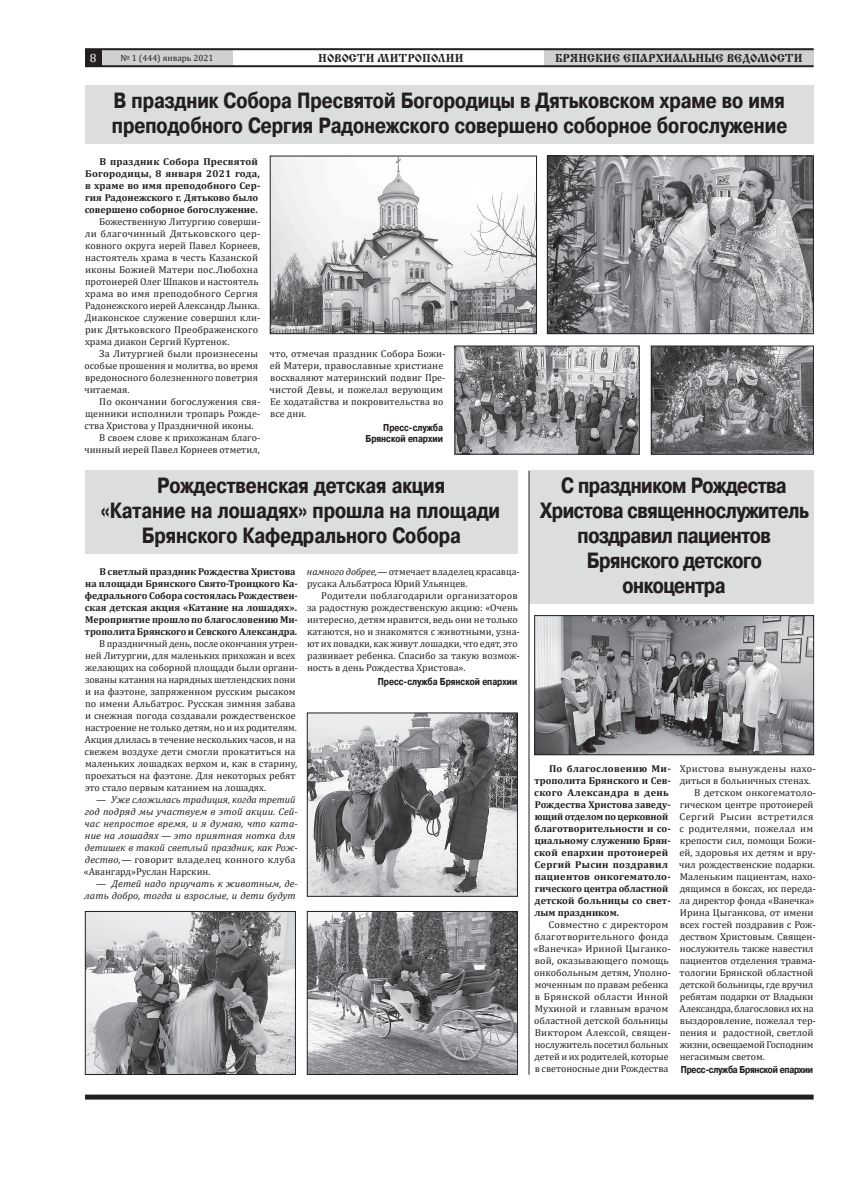
<style>
.page{position:relative;width:842px;height:1191px;background:#fff}
.page>*{position:absolute;margin:0;border:0;box-sizing:border-box;transform-origin:0 0}
.t1{font:700 22px/25px "Pragmatica Cond C";color:#231f20}
.t2{font:700 22px/25px "Pragmatica Cond C";letter-spacing:-.02em;color:#231f20;text-align:center}
.t3{font:12px "Cyrillic Old";color:#231f20}
.t4{font:12px "Cambria";color:#fff}
.t5{font:10px/12px "Cambria";color:#231f20}
.t6{font:700 10px/12px "Cambria";color:#231f20}
.t7{font:italic 10px/12px "Cambria";letter-spacing:.01em;color:#231f20}
.t8{font:700 10px/11px "Pragmatica Cond C";color:#231f20;text-align:right}
.t9{font:10px "Cambria";letter-spacing:-.02em;color:#231f20}
.t10{font:10px "Cambria";letter-spacing:.02em;color:#231f20}
.t11{font:700 10px "Pragmatica Cond C";letter-spacing:-.025em;color:#231f20}
.t12{font:10px "Cambria";letter-spacing:.03em;color:#231f20}
.t13{font:9px "Cambria";color:#231f20}
.s1{font-style:normal}
.s2{font-style:italic}
</style>
<div class="page">
<div style="left:101px;top:50px;width:132px;height:16px;background:#cfd0d2"></div>
<div style="left:544px;top:50px;width:270px;height:16px;background:#cfd0d2"></div>
<hr style="left:85px;top:48px;width:729px;height:2px;background:#231f20">
<hr style="left:85px;top:65px;width:729px;height:2px;background:#231f20">
<div style="left:85px;top:50px;width:16px;height:16px;background:#231f20"></div>
<div style="left:85px;top:1094px;width:729px;height:5px;background:#231f20"></div>
<div style="left:85px;top:85px;width:729px;height:58px;background:#dcdddf"></div>
<div style="left:85px;top:471px;width:433px;height:83px;background:#dcdddf"></div>
<div style="left:529px;top:471px;width:285px;height:133px;background:#dcdddf"></div>
<img style="left:309px;top:714px;width:207px;height:180px">
<div style="left:307px;top:712px;width:211px;height:184px;border:1px solid #231f20"></div>
<img style="left:309px;top:913px;width:207px;height:159px">
<div style="left:307px;top:911px;width:211px;height:163px;border:1px solid #231f20"></div>
<img style="left:87px;top:913px;width:207px;height:159px">
<div style="left:85px;top:911px;width:211px;height:163px;border:1px solid #231f20"></div>
<img style="left:536px;top:617px;width:276px;height:136px">
<div style="left:534px;top:615px;width:280px;height:140px;border:1px solid #231f20"></div>
<img style="left:272px;top:158px;width:263px;height:174px">
<div style="left:270px;top:156px;width:267px;height:178px;border:1px solid #231f20"></div>
<img style="left:549px;top:158px;width:263px;height:174px">
<div style="left:547px;top:156px;width:267px;height:178px;border:1px solid #231f20"></div>
<img style="left:653px;top:348px;width:159px;height:104px">
<div style="left:651px;top:346px;width:163px;height:108px;border:1px solid #231f20"></div>
<img style="left:457px;top:348px;width:180px;height:104px">
<div style="left:455px;top:346px;width:184px;height:108px;border:1px solid #231f20"></div>
<hr style="left:529px;top:471px;width:1px;height:603px;background:#231f20">
<p class="t4" style="left:90px;top:50px;width:8px">8</p>
<p class="t13" style="left:121px;top:52px;width:94px">№ 1 (444) январь 2021</p>
<p class="t3" style="left:318px;top:51px;width:147px">НОВОСТИ МИТРОПОЛИИ</p>
<p class="t3" style="left:555px;top:52px;width:249px">БРЯНСКИЕ ЕПАРХИАЛЬНЫЕ ВЕДОМОСТИ</p>
<h1 class="t1" style="left:112px;top:88px;width:677px">В праздник Собора Пресвятой Богородицы в Дятьковском храме во имя преподобного Сергия Радонежского совершено соборное богослужение</h1>
<p class="t6" style="left:85px;top:155px;width:177px;text-indent:15px">В праздник Собора Пресвятой<br>Богородицы, 8 января 2021 года, в храме во имя преподобного Сер&shy;гия Радонежского г. Дятьково было совершено соборное богослужение.</p>
<p class="t5" style="left:85px;top:215px;width:177px;text-indent:14px">Божественную Литургию соверши&shy;ли благочинный Дятьковского цер&shy;ковного округа иерей Павел Корнеев, настоятель храма в честь Казанской иконы Божией Матери пос.Любохна протоиерей Олег Шпаков и настоятель храма во имя преподобного Сергия Радонежского иерей Александр Лынка.<br>Диаконское служение совершил кли&shy;рик Дятьковского Преображенского храма диакон Сергий Куртенок.</p>
<p class="t5" style="left:84px;top:347px;width:175px;text-align:justify;text-indent:15px">За Литургией были произнесены особые прошения и молитва, во время вредоносного болезненного поветрия читаемая.</p>
<p class="t5" style="left:99px;top:395px;width:163px">По окончании богослужения свя-</p>
<p class="t5" style="left:85px;top:407px;width:177px">щенники исполнили тропарь Рожде-</p>
<p class="t5" style="left:85px;top:419px;width:170px">ства Христова у Праздничной иконы.</p>
<p class="t5" style="left:99px;top:431px;width:163px">В своем слове к прихожанам благо-</p>
<p class="t5" style="left:84px;top:443px;width:177px">чинный иерей Павел Корнеев отметил,</p>
<p class="t5" style="left:270px;top:347px;width:178px">что, отмечая праздник Собора Божи&shy;ей Матери, православные христиане восхваляют материнский подвиг Пре&shy;чистой Девы, и пожелал верующим<br>Ее ходатайства и покровительства во все дни.</p>
<p class="t8" style="left:366px;top:422px;width:79px">Пресс-служба<br>Брянской епархии</p>
<h1 class="t1" style="left:101px;top:473px;width:401px;text-align:center">Рождественская детская акция<br>«Катание на лошадях» прошла на площади<br>Брянского Кафедрального Собора</h1>
<p class="t6" style="left:85px;top:565px;width:215px;text-indent:15px">В светлый праздник Рождества Христова на площади Брянского Свято-Троицкого Ка&shy;федрального Собора состоялась Рождествен&shy;ская детская акция «Катание на лошадях».<br>Мероприятие прошло по благословению Ми&shy;трополита Брянского и Севского Александра.</p>
<p class="t5" style="left:85px;top:638px;width:215px;text-indent:15px">В праздничный день, после окончания утрен&shy;ней Литургии, для маленьких прихожан и всех желающих на соборной площади были органи&shy;зованы катания на нарядных шетлендских пони и на фаэтоне, запряженном русским рысаком по имени Альбатрос. Русская зимняя забава и снежная погода создавали рождественское настроение не только детям, но и их родителям.<br>Акция длилась в течение нескольких часов, и на свежем воздухе дети смогли прокатиться на маленьких лошадках верхом и, как в старину, проехаться на фаэтоне. Для некоторых ребят это стало первым катанием на лошадях.</p>
<p class="t7" style="left:84px;top:793px;width:216px;text-indent:12px">— Уже сложилась традиция, когда третий год подряд мы участвуем в этой акции. Сей&shy;час непростое время, и я думаю, что ката&shy;ние на лошадях — это приятная нотка для детишек в такой светлый праздник, как Рож&shy;дество,<span class="s1">— говорит владелец конного клуба «Авангард»Руслан Нарскин.</span></p>
<p class="t7" style="left:84px;top:877px;width:215px;text-align:right">— Детей надо приучать к животным, де&shy;лать добро, тогда и взрослые, и дети будут</p>
<h1 class="t2" style="left:540px;top:473px;width:270px">С праздником Рождества<br>Христова священнослужитель поздравил пациентов<br>Брянского детского онкоцентра</h1>
<p class="t5" style="left:307px;top:566px;width:214px"><span class="s2">намного добрее,</span>—отмечает владелец красавца&shy;русака Альбатроса Юрий Ульянцев.</p>
<p class="t5" style="left:307px;top:590px;width:214px;text-indent:14px">Родители поблагодарили организаторов за радостную рождественскую акцию: «Очень интересно, детям нравится, ведь они не только катаются, но и знакомятся с животными, узна&shy;ют их повадки, как живут лошадки, что едят, это развивает ребенка. Спасибо за такую возмож&shy;ность в день Рождества Христова».</p>
<p class="t8" style="left:378px;top:676px;width:141px">Пресс-служба Брянской епархии</p>
<p class="t6" style="left:534px;top:762px;width:138px;text-indent:15px">По благословению Ми&shy;трополита Брянского и Сев&shy;ского Александра в день<br>Рождества Христова заведу&shy;ющий отделом по церковной благотворительности и со&shy;циальному служению Брян&shy;ской епархии протоиерей<br>Сергий Рысин поздравил пациентов онкогематоло&shy;гического центра областной детской больницы со свет&shy;лым праздником.</p>
<p class="t5" style="left:533px;top:918px;width:139px;text-indent:15px">Совместно с директором благотворительного фонда «Ванечка» Ириной Цыганко&shy;вой, оказывающего помощь онкобольным детям, Уполно&shy;моченным по правам ребенка в Брянской области Инной<br>Мухиной и главным врачом областной детской больницы<br>Виктором Алексой, священ&shy;нослужитель посетил больных детей и их родителей, которые в светоносные дни Рождества</p>
<p class="t10" style="left:680px;top:762px;width:137px">Христова вынуждены нахо-</p>
<p class="t5" style="left:680px;top:774px;width:132px">диться в больничных стенах.</p>
<p class="t5" style="left:694px;top:786px;width:123px">В детском онкогематоло-</p>
<p class="t5" style="left:680px;top:798px;width:135px">гическом центре протоиерей</p>
<p class="t12" style="left:680px;top:810px;width:135px">Сергий Рысин встретился</p>
<p class="t10" style="left:679px;top:822px;width:136px">с родителями, пожелал им</p>
<p class="t5" style="left:680px;top:834px;width:138px">крепости сил, помощи Божи-</p>
<p class="t5" style="left:679px;top:846px;width:138px">ей, здоровья их детям и вру-</p>
<p class="t5" style="left:679px;top:858px;width:137px">чил рождественские подарки.</p>
<p class="t5" style="left:680px;top:870px;width:137px">Маленьким пациентам, нахо-</p>
<p class="t5" style="left:680px;top:882px;width:138px">дящимся в боксах, их переда-</p>
<p class="t5" style="left:679px;top:894px;width:136px">ла директор фонда «Ванечка»</p>
<p class="t5" style="left:680px;top:906px;width:135px">Ирина Цыганкова, от имени</p>
<p class="t5" style="left:680px;top:918px;width:138px">всех гостей поздравив с Рож-</p>
<p class="t5" style="left:680px;top:930px;width:138px">деством Христовым. Священ-</p>
<p class="t5" style="left:680px;top:942px;width:135px">нослужитель также навестил</p>
<p class="t5" style="left:680px;top:954px;width:138px">пациентов отделения травма-</p>
<p class="t5" style="left:680px;top:966px;width:135px">тологии Брянской областной</p>
<p class="t5" style="left:680px;top:978px;width:135px">детской больницы, где вручил</p>
<p class="t5" style="left:680px;top:990px;width:135px">ребятам подарки от Владыки</p>
<p class="t9" style="left:679px;top:1002px;width:135px">Александра, благословил их на</p>
<p class="t5" style="left:680px;top:1014px;width:138px">выздоровление, пожелал тер-</p>
<p class="t5" style="left:680px;top:1026px;width:135px">пения и радостной, светлой</p>
<p class="t9" style="left:680px;top:1038px;width:135px">жизни, освещаемой Господним</p>
<p class="t5" style="left:680px;top:1050px;width:86px">негасимым светом.</p>
<p class="t11" style="left:681px;top:1064px;width:134px">Пресс-служба Брянской епархии</p>
</div>
